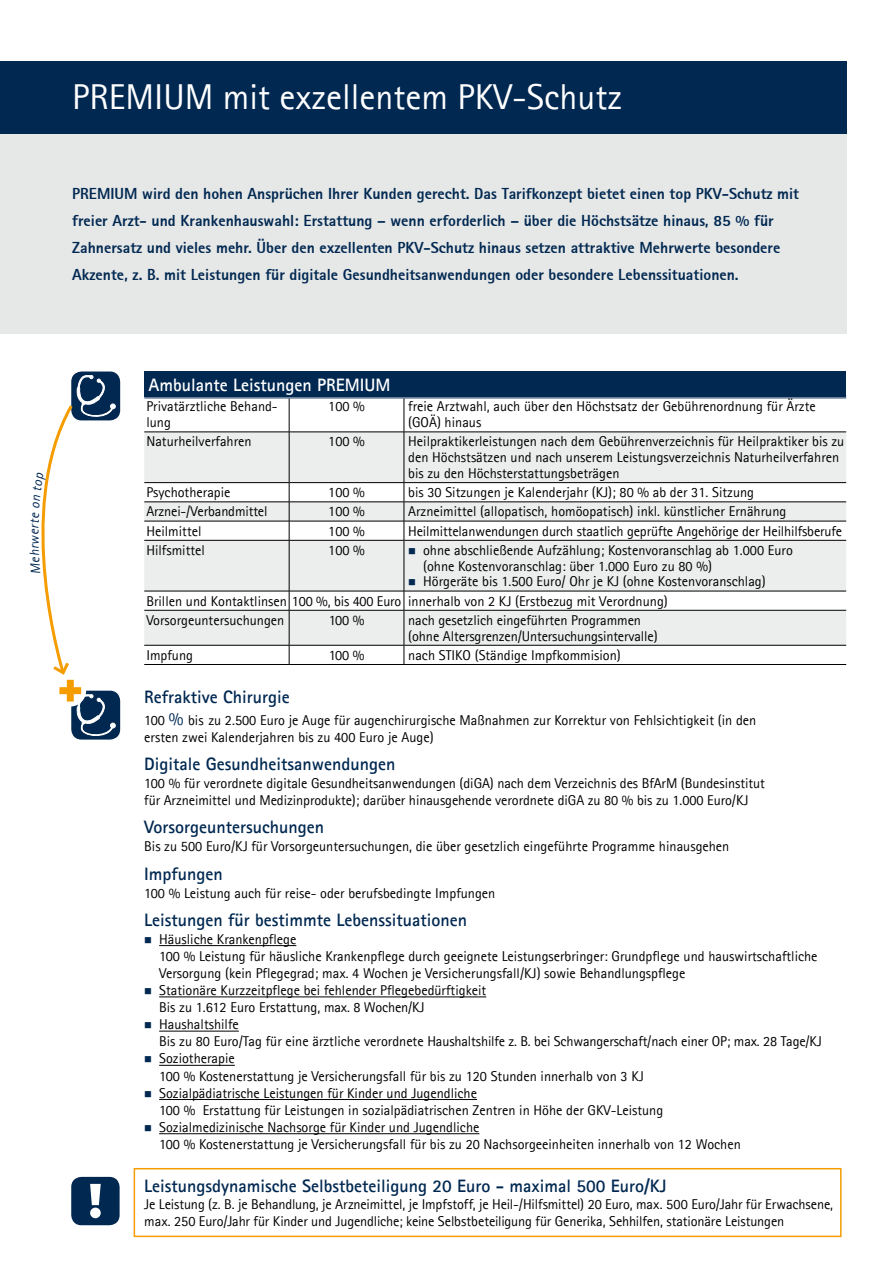
<style>
.page{position:relative;width:893px;height:1263px;background:#fff}
.page>*{position:absolute;margin:0;border:0;box-sizing:border-box;transform-origin:0 0}
.t1{font:36px "Agfa Rotis Sans Serif";color:#fff}
.t2{font:700 18px "Agfa Rotis Sans Serif";color:#002851}
.t3{font:700 18px "Agfa Rotis Sans Serif";color:#fff}
.t4{font:800 15.75px/27px "Agfa Rotis Sans Serif";color:#002851}
.t5{font:14.25px/17.1px "Agfa Rotis Sans Serif";color:#000}
.t6{font:italic 13.5px "Agfa Rotis Sans Serif";color:#002851}
.s1{font-size:18px;color:#002851}
</style>
<div class="page">
<div style="left:0;top:134px;width:846px;height:200px;background:#e6e7e7"></div>
<div style="left:0;top:62px;width:846px;height:72px;background:#002851"></div>
<div style="left:134px;top:1168px;width:708px;height:69px;border:2px solid #f59c00"></div>
<div style="left:71px;top:1177px;width:49px;height:48px;background:#002851;border-radius:10px"></div>
<div style="left:90px;top:1207px;width:11px;height:11px;background:#fff;border-radius:50%"></div>
<svg style="left:90px;top:1184px;width:11px;height:21px"></svg>
<div style="left:71px;top:691px;width:49px;height:48px;background:#002851;border-radius:10px"></div>
<hr style="left:159px;top:945px;width:137px;height:1px;background:#000">
<hr style="left:159px;top:997px;width:327px;height:1px;background:#000">
<hr style="left:159px;top:1031px;width:80px;height:1px;background:#000">
<hr style="left:159px;top:1065px;width:76px;height:1px;background:#000">
<hr style="left:159px;top:1099px;width:318px;height:1px;background:#000">
<hr style="left:159px;top:1133px;width:320px;height:1px;background:#000">
<div style="left:144px;top:371px;width:702px;height:26px;background:#002851"></div>
<svg style="left:144px;top:432px;width:702px;height:213px;fill:#eceded"></svg>
<hr style="left:144px;top:431px;width:145px;height:1px;background:#000">
<hr style="left:289px;top:431px;width:115px;height:1px;background:#000">
<hr style="left:404px;top:431px;width:442px;height:1px;background:#000">
<hr style="left:144px;top:482px;width:145px;height:1px;background:#000">
<hr style="left:289px;top:482px;width:115px;height:1px;background:#000">
<hr style="left:404px;top:482px;width:442px;height:1px;background:#000">
<hr style="left:144px;top:501px;width:145px;height:1px;background:#000">
<hr style="left:289px;top:501px;width:115px;height:1px;background:#000">
<hr style="left:404px;top:501px;width:442px;height:1px;background:#000">
<hr style="left:144px;top:521px;width:145px;height:1px;background:#000">
<hr style="left:289px;top:521px;width:115px;height:1px;background:#000">
<hr style="left:404px;top:521px;width:442px;height:1px;background:#000">
<hr style="left:144px;top:540px;width:145px;height:1px;background:#000">
<hr style="left:289px;top:540px;width:115px;height:1px;background:#000">
<hr style="left:404px;top:540px;width:442px;height:1px;background:#000">
<hr style="left:144px;top:591px;width:145px;height:1px;background:#000">
<hr style="left:289px;top:591px;width:115px;height:1px;background:#000">
<hr style="left:404px;top:591px;width:442px;height:1px;background:#000">
<hr style="left:144px;top:610px;width:145px;height:1px;background:#000">
<hr style="left:289px;top:610px;width:115px;height:1px;background:#000">
<hr style="left:404px;top:610px;width:442px;height:1px;background:#000">
<hr style="left:144px;top:645px;width:145px;height:1px;background:#000">
<hr style="left:289px;top:645px;width:115px;height:1px;background:#000">
<hr style="left:404px;top:645px;width:442px;height:1px;background:#000">
<hr style="left:144px;top:664px;width:145px;height:1px;background:#000">
<hr style="left:289px;top:664px;width:115px;height:1px;background:#000">
<hr style="left:404px;top:664px;width:442px;height:1px;background:#000">
<hr style="left:289px;top:398px;width:1px;height:34px;background:#000">
<hr style="left:404px;top:398px;width:1px;height:34px;background:#000">
<hr style="left:289px;top:432px;width:1px;height:51px;background:#000">
<hr style="left:404px;top:432px;width:1px;height:51px;background:#000">
<svg style="left:289px;top:483px;width:1px;height:57px"></svg>
<svg style="left:404px;top:483px;width:1px;height:57px"></svg>
<hr style="left:289px;top:540px;width:1px;height:51px;background:#000">
<hr style="left:404px;top:540px;width:1px;height:51px;background:#000">
<svg style="left:289px;top:591px;width:1px;height:19px"></svg>
<hr style="left:289px;top:610px;width:1px;height:35px;background:#000">
<hr style="left:404px;top:610px;width:1px;height:35px;background:#000">
<svg style="left:289px;top:645px;width:1px;height:19px"></svg>
<svg style="left:404px;top:645px;width:1px;height:19px"></svg>
<hr style="left:144px;top:397px;width:145px;height:1px;background:#002851">
<hr style="left:289px;top:397px;width:115px;height:1px;background:#002851">
<hr style="left:404px;top:397px;width:442px;height:1px;background:#002851">
<div style="left:71px;top:371px;width:49px;height:49px;background:#002851;border-radius:10px"></div>
<svg style="left:409px;top:548px;width:6px;height:6px"></svg>
<svg style="left:404px;top:579px;width:11px;height:31px"></svg>
<svg style="left:41px;top:374px;width:75px;height:365px"></svg>
<h1 class="t1" style="left:72px;top:75px;width:551px">PREMIUM mit exzellentem PKV-Schutz</h1>
<p class="t4" style="left:72px;top:180px;width:728px">PREMIUM wird den hohen Ansprüchen Ihrer Kunden gerecht. Das Tarifkonzept bietet einen top PKV-Schutz mit freier Arzt- und Krankenhauswahl: Erstattung – wenn erforderlich – über die Höchstsätze hinaus, 85 % für Zahnersatz und vieles mehr. Über den exzellenten PKV-Schutz hinaus setzen attraktive Mehrwerte besondere Akzente, z. B. mit Leistungen für digitale Gesundheitsanwendungen oder besondere Lebenssituationen.</p>
<p class="t6" style="left:26px;top:535px;width:10px;rotate:-90deg">e</p>
<p class="t3" style="left:149px;top:373px;width:243px">Ambulante Leistungen PREMIUM</p>
<p class="t5" style="left:146px;top:398px;width:133px;line-height:15.8px">Privatärztliche Behand&shy;lung</p>
<p class="t5" style="left:328px;top:398px;width:38px">100 %</p>
<p class="t5" style="left:408px;top:398px;width:409px;line-height:15.8px">freie Arztwahl, auch über den Höchstsatz der Gebührenordnung für Ärzte (GOÄ) hinaus</p>
<p class="t5" style="left:146px;top:433px;width:107px">Naturheilverfahren</p>
<p class="t5" style="left:328px;top:433px;width:38px">100 %</p>
<p class="t5" style="left:408px;top:433px;width:438px;line-height:15.8px">Heilpraktikerleistungen nach dem Gebührenverzeichnis für Heilpraktiker bis zu den Höchstsätzen und nach unserem Leistungsverzeichnis Naturheilverfahren bis zu den Höchsterstattungsbeträgen</p>
<p class="t5" style="left:146px;top:484px;width:86px">Psychotherapie</p>
<p class="t5" style="left:328px;top:484px;width:38px">100 %</p>
<p class="t5" style="left:408px;top:484px;width:347px">bis 30 Sitzungen je Kalenderjahr (KJ); 80 % ab der 31. Sitzung</p>
<p class="t5" style="left:146px;top:503px;width:123px">Arznei-/Verbandmittel</p>
<p class="t5" style="left:328px;top:503px;width:38px">100 %</p>
<p class="t5" style="left:408px;top:503px;width:380px">Arzneimittel (allopatisch, homöopatisch) inkl. künstlicher Ernährung</p>
<p class="t5" style="left:146px;top:522px;width:57px">Heilmittel</p>
<p class="t5" style="left:328px;top:522px;width:38px">100 %</p>
<p class="t5" style="left:408px;top:522px;width:435px">Heilmittelanwendungen durch staatlich geprüfte Angehörige der Heilhilfsberufe</p>
<p class="t5" style="left:146px;top:541px;width:60px">Hilfsmittel</p>
<p class="t5" style="left:328px;top:541px;width:38px">100 %</p>
<p class="t5" style="left:423px;top:542px;width:371px;line-height:15.8px">ohne abschließende Aufzählung; Kostenvoranschlag ab 1.000 Euro (ohne Kostenvoranschlag: über 1.000 Euro zu 80 %)<br>Hörgeräte bis 1.500 Euro/ Ohr je KJ (ohne Kostenvoranschlag)</p>
<p class="t5" style="left:146px;top:591px;width:523px;line-height:19.2px">Brillen und Kontaktlinsen 100 %, bis 400 Euro innerhalb von 2 KJ (Erstbezug mit Verordnung)<br>Vorsorgeuntersuchungen</p>
<p class="t5" style="left:329px;top:611px;width:37px">100 %</p>
<p class="t5" style="left:408px;top:612px;width:251px;line-height:15.8px">nach gesetzlich eingeführten Programmen (ohne Altersgrenzen/Untersuchungsintervalle)</p>
<p class="t5" style="left:146px;top:646px;width:48px">Impfung</p>
<p class="t5" style="left:329px;top:646px;width:37px">100 %</p>
<p class="t5" style="left:408px;top:646px;width:214px">nach STIKO (Ständige Impfkommision)</p>
<p class="t2" style="left:144px;top:686px;width:147px">Refraktive Chirurgie</p>
<p class="t5" style="left:144px;top:711px;width:614px">100 <span class="s1">%</span> bis zu 2.500 Euro je Auge für augenchirurgische Maßnahmen zur Korrektur von Fehlsichtigkeit (in den ersten zwei Kalenderjahren bis zu 400 Euro je Auge)</p>
<p class="t2" style="left:144px;top:752px;width:253px">Digitale Gesundheitsanwendungen</p>
<p class="t5" style="left:144px;top:774px;width:622px">100 % für verordnete digitale Gesundheitsanwendungen (diGA) nach dem Verzeichnis des BfArM (Bundesinstitut für Arzneimittel und Medizinprodukte); darüber hinausgehende verordnete diGA zu 80 % bis zu 1.000 Euro/KJ</p>
<p class="t2" style="left:144px;top:816px;width:182px">Vorsorgeuntersuchungen</p>
<p class="t5" style="left:144px;top:838px;width:587px">Bis zu 500 Euro/KJ für Vorsorgeuntersuchungen, die über gesetzlich eingeführte Programme hinausgehen</p>
<p class="t2" style="left:144px;top:862px;width:80px">Impfungen</p>
<p class="t5" style="left:144px;top:884px;width:353px">100 % Leistung auch für reise- oder berufsbedingte Impfungen</p>
<p class="t2" style="left:144px;top:908px;width:324px">Leistungen für bestimmte Lebenssituationen</p>
<p class="t5" style="left:159px;top:930px;width:664px">Häusliche Krankenpflege<br>100 % Leistung für häusliche Krankenpflege durch geeignete Leistungserbringer: Grundpflege und hauswirtschaftliche Versorgung (kein Pflegegrad; max. 4 Wochen je Versicherungsfall/KJ) sowie Behandlungspflege<br>Stationäre Kurzzeitpflege bei fehlender Pflegebedürftigkeit<br>Bis zu 1.612 Euro Erstattung, max. 8 Wochen/KJ<br>Haushaltshilfe<br>Bis zu 80 Euro/Tag für eine ärztliche verordnete Haushaltshilfe z. B. bei Schwangerschaft/nach einer OP; max. 28 Tage/KJ Soziotherapie<br>100 % Kostenerstattung je Versicherungsfall für bis zu 120 Stunden innerhalb von 3 KJ<br>Sozialpädiatrische Leistungen für Kinder und Jugendliche<br>100 % Erstattung für Leistungen in sozialpädiatrischen Zentren in Höhe der GKV-Leistung<br>Sozialmedizinische Nachsorge für Kinder und Jugendliche<br>100 % Kostenerstattung je Versicherungsfall für bis zu 20 Nachsorgeeinheiten innerhalb von 12 Wochen</p>
<p class="t2" style="left:144px;top:1174px;width:524px">Leistungsdynamische Selbstbeteiligung 20 Euro - maximal 500 Euro/KJ</p>
<p class="t5" style="left:144px;top:1195px;width:690px">Je Leistung (z. B. je Behandlung, je Arzneimittel, je Impfstoff, je Heil-/Hilfsmittel) 20 Euro, max. 500 Euro/Jahr für Erwachsene, max. 250 Euro/Jahr für Kinder und Jugendliche; keine Selbstbeteiligung für Generika, Sehhilfen, stationäre Leistungen</p>
</div>
